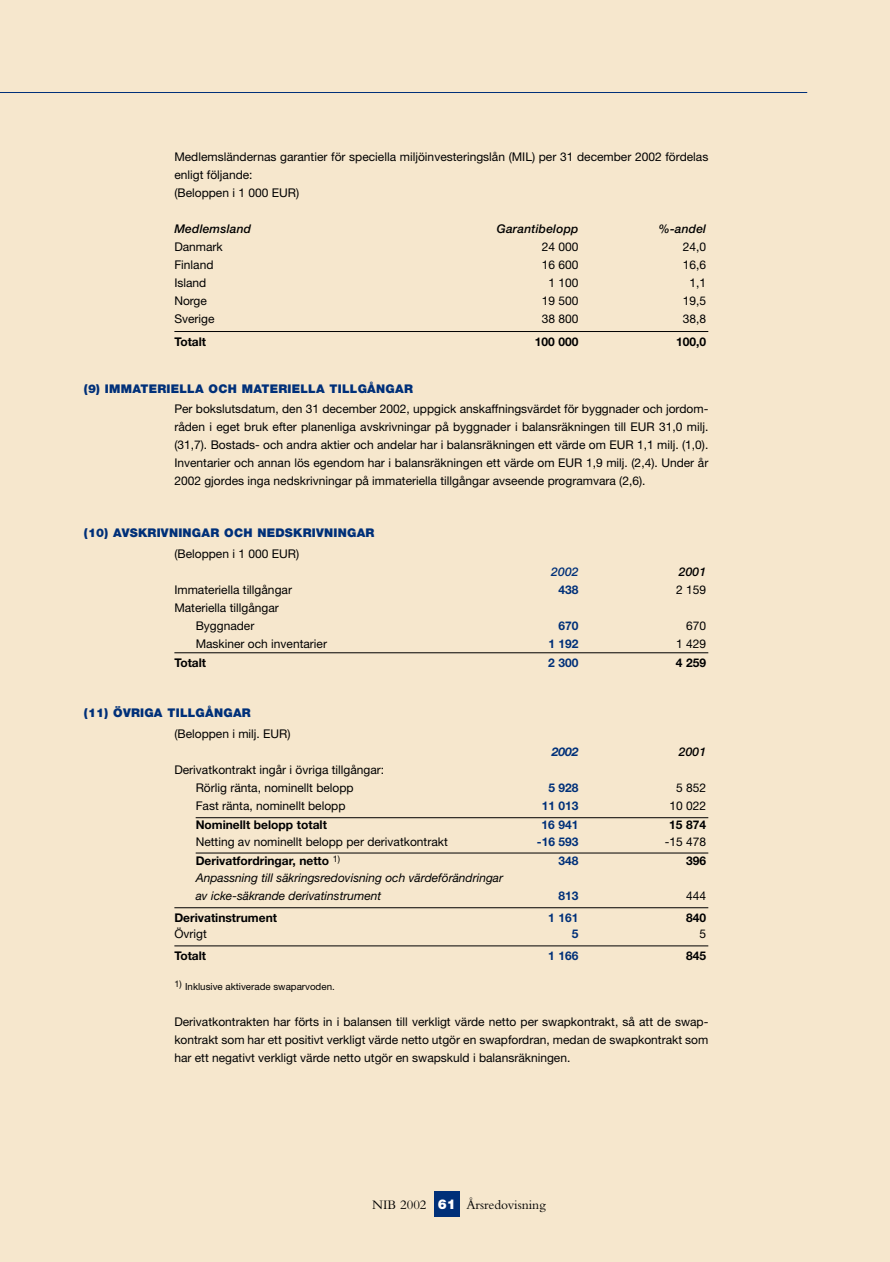
<style>
.page{position:relative;width:890px;height:1262px;background:#f6e7cd}
.page>*{position:absolute;margin:0;border:0;box-sizing:border-box;transform-origin:0 0}
.t1{font:13.5px "Bembo";color:#000}
.t2{font:12px/18px "Helvetica Neue";color:#000}
.t3{font:700 12px "Helvetica Neue";color:#000}
.t4{font:900 12px "Helvetica Neue";letter-spacing:.02em;color:#003079}
.t5{font:italic 12px/18px "Helvetica Neue";color:#000}
.t6{font:700 12px "Helvetica Neue";color:#003079}
.t7{font:italic 500 12px "Helvetica Neue";letter-spacing:.015em;color:#000}
.t8{font:italic 500 12px "Helvetica Neue";color:#003079}
.t9{font:italic 700 12px "Helvetica Neue";color:#003079}
.t10{font:9.75px "Helvetica Neue";color:#000}
.s1{font-family:"Helvetica Neue";font-weight:900;color:#fff}
</style>
<div class="page">
<div style="left:434px;top:1191px;width:25px;height:26px;background:#003079"></div>
<hr style="left:174px;top:331px;width:534px;height:1px;background:#000">
<hr style="left:174px;top:652px;width:534px;height:1px;background:#000">
<hr style="left:196px;top:817px;width:512px;height:1px;background:#000">
<hr style="left:196px;top:852px;width:512px;height:1px;background:#000">
<hr style="left:174px;top:907px;width:534px;height:1px;background:#000">
<hr style="left:174px;top:945px;width:534px;height:1px;background:#000">
<hr style="left:0;top:92px;width:807px;height:1px;background:#003079">
<p class="t2" style="left:174px;top:149px;width:535px">Medlemsländernas garantier för speciella miljöinvesteringslån (MIL) per 31 december 2002 fördelas enligt följande:<br>(Beloppen i 1 000 EUR)</p>
<p class="t7" style="left:174px;top:225px;width:78px">Medlemsland</p>
<p class="t7" style="left:497px;top:225px;width:83px">Garantibelopp</p>
<p class="t7" style="left:658px;top:225px;width:49px">%-andel</p>
<p class="t2" style="left:174px;top:239px;width:50px">Danmark</p>
<p class="t2" style="left:542px;top:239px;width:38px">24 000</p>
<p class="t2" style="left:682px;top:239px;width:25px">24,0</p>
<p class="t2" style="left:174px;top:257px;width:41px">Finland</p>
<p class="t2" style="left:542px;top:257px;width:38px">16 600</p>
<p class="t2" style="left:682px;top:257px;width:25px">16,6</p>
<p class="t2" style="left:174px;top:275px;width:33px">Island</p>
<p class="t2" style="left:548px;top:275px;width:32px">1 100</p>
<p class="t2" style="left:689px;top:275px;width:18px">1,1</p>
<p class="t2" style="left:174px;top:293px;width:34px">Norge</p>
<p class="t2" style="left:542px;top:293px;width:38px">19 500</p>
<p class="t2" style="left:682px;top:293px;width:25px">19,5</p>
<p class="t2" style="left:174px;top:311px;width:42px">Sverige</p>
<p class="t2" style="left:542px;top:311px;width:38px">38 800</p>
<p class="t2" style="left:682px;top:311px;width:25px">38,8</p>
<p class="t3" style="left:174px;top:337px;width:33px">Totalt</p>
<p class="t3" style="left:535px;top:337px;width:45px">100 000</p>
<p class="t3" style="left:676px;top:337px;width:32px">100,0</p>
<p class="t4" style="left:84px;top:384px;width:330px">(9) IMMATERIELLA OCH MATERIELLA TILLGÅNGAR</p>
<p class="t2" style="left:174px;top:401px;width:535px;text-align:justify">Per bokslutsdatum, den 31 december 2002, uppgick anskaffningsvärdet för byggnader och jordom&shy;råden i eget bruk efter planenliga avskrivningar på byggnader i balansräkningen till EUR 31,0 milj. (31,7). Bostads- och andra aktier och andelar har i balansräkningen ett värde om EUR 1,1 milj. (1,0).<br>Inventarier och annan lös egendom har i balansräkningen ett värde om EUR 1,9 milj. (2,4). Under år 2002 gjordes inga nedskrivningar på immateriella tillgångar avseende programvara (2,6).</p>
<p class="t4" style="left:84px;top:528px;width:292px">(10) AVSKRIVNINGAR OCH NEDSKRIVNINGAR</p>
<p class="t2" style="left:174px;top:545px;width:126px">(Beloppen i 1 000 EUR)</p>
<p class="t8" style="left:551px;top:567px;width:29px">2002</p>
<p class="t7" style="left:679px;top:567px;width:29px">2001</p>
<p class="t2" style="left:174px;top:581px;width:119px">Immateriella tillgångar</p>
<p class="t6" style="left:558px;top:585px;width:22px">438</p>
<p class="t2" style="left:676px;top:581px;width:32px">2 159</p>
<p class="t2" style="left:174px;top:599px;width:106px;text-align:center">Materiella tillgångar<br>Byggnader</p>
<p class="t6" style="left:558px;top:621px;width:22px">670</p>
<p class="t2" style="left:686px;top:617px;width:22px">670</p>
<p class="t2" style="left:196px;top:635px;width:133px">Maskiner och inventarier</p>
<p class="t6" style="left:548px;top:639px;width:32px">1 192</p>
<p class="t2" style="left:676px;top:635px;width:32px">1 429</p>
<p class="t3" style="left:174px;top:658px;width:33px">Totalt</p>
<p class="t6" style="left:548px;top:658px;width:32px">2 300</p>
<p class="t3" style="left:675px;top:658px;width:32px">4 259</p>
<p class="t4" style="left:84px;top:708px;width:168px">(11) ÖVRIGA TILLGÅNGAR</p>
<p class="t2" style="left:174px;top:725px;width:118px">(Beloppen i milj. EUR)</p>
<p class="t2" style="left:196px;top:761px;width:190px;text-indent:-21px">Derivatkontrakt ingår i övriga tillgångar:<br>Rörlig ränta, nominellt belopp</p>
<p class="t9" style="left:552px;top:747px;width:28px">2002</p>
<p class="t7" style="left:679px;top:747px;width:29px">2001</p>
<p class="t6" style="left:548px;top:783px;width:32px">5 928</p>
<p class="t2" style="left:676px;top:779px;width:32px">5 852</p>
<p class="t2" style="left:196px;top:797px;width:151px">Fast ränta, nominellt belopp</p>
<p class="t6" style="left:542px;top:801px;width:38px">11 013</p>
<p class="t2" style="left:669px;top:797px;width:38px">10 022</p>
<p class="t3" style="left:196px;top:820px;width:133px">Nominellt belopp totalt</p>
<p class="t6" style="left:541px;top:820px;width:39px">16 941</p>
<p class="t3" style="left:669px;top:820px;width:39px">15 874</p>
<p class="t2" style="left:196px;top:833px;width:254px">Netting av nominellt belopp per derivatkontrakt</p>
<p class="t6" style="left:537px;top:837px;width:43px">-16 593</p>
<p class="t2" style="left:664px;top:833px;width:43px">-15 478</p>
<p class="t3" style="left:196px;top:856px;width:146px">Derivatfordringar, netto <sup>1)</sup></p>
<p class="t6" style="left:558px;top:856px;width:22px">348</p>
<p class="t3" style="left:686px;top:856px;width:22px">396</p>
<p class="t5" style="left:196px;top:869px;width:309px">Anpassning till säkringsredovisning och värdeförändringar av icke-säkrande derivatinstrument</p>
<p class="t6" style="left:558px;top:891px;width:22px">813</p>
<p class="t2" style="left:686px;top:887px;width:22px">444</p>
<p class="t3" style="left:174px;top:913px;width:104px">Derivatinstrument</p>
<p class="t6" style="left:548px;top:913px;width:32px">1 161</p>
<p class="t3" style="left:686px;top:913px;width:22px">840</p>
<p class="t2" style="left:174px;top:925px;width:34px">Övrigt</p>
<p class="t6" style="left:572px;top:929px;width:8px">5</p>
<p class="t2" style="left:699px;top:925px;width:8px">5</p>
<p class="t3" style="left:174px;top:951px;width:33px">Totalt</p>
<p class="t6" style="left:548px;top:951px;width:32px">1 166</p>
<p class="t3" style="left:686px;top:951px;width:22px">845</p>
<p class="t10" style="left:174px;top:982px;width:162px"><sup>1)</sup> Inklusive aktiverade swaparvoden.</p>
<p class="t2" style="left:174px;top:1013px;width:535px;text-align:justify">Derivatkontrakten har förts in i balansen till verkligt värde netto per swapkontrakt, så att de swap&shy;kontrakt som har ett positivt verkligt värde netto utgör en swapfordran, medan de swapkontrakt som har ett negativt verkligt värde netto utgör en swapskuld i balansräkningen.</p>
<p class="t1" style="left:372px;top:1199px;width:175px">NIB 2002 <span class="s1">61</span> Årsredovisning</p>
</div>
